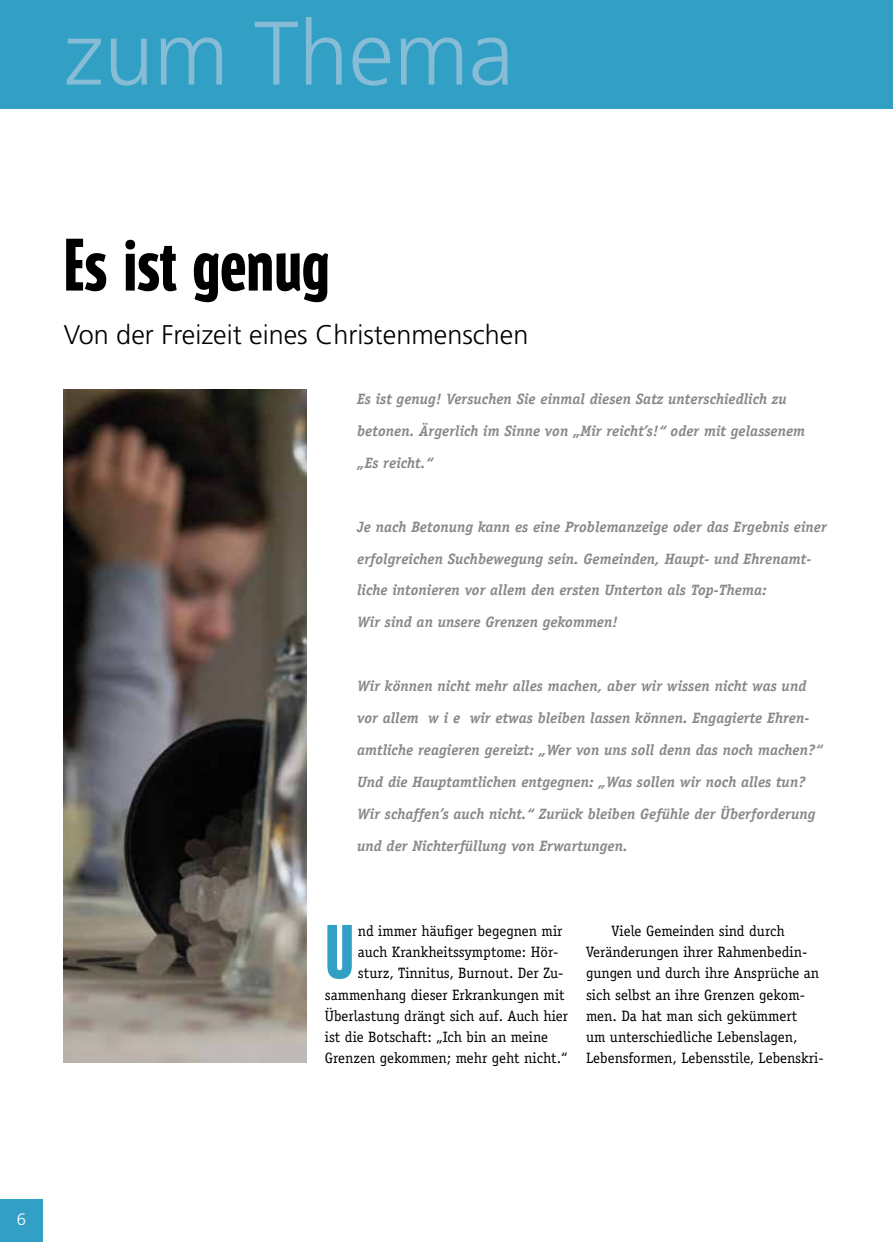
<style>
.page{position:relative;width:893px;height:1242px;background:#fff}
.page>*{position:absolute;margin:0;border:0;box-sizing:border-box;transform-origin:0 0}
.t1{font:300 90px "Frutiger LT Std";color:#86bcd6}
.t2{font:700 74.1px "Golary Red";color:#32a0c5}
.t3{font:700 72px "Golary Red";color:#000}
.t4{font:300 27px "Frutiger LT Std";color:#000}
.t5{font:300 16.5px "Frutiger LT Std";color:#fff}
.t6{font:italic 700 15px/32px "Officina Serif";color:#87888a}
.t7{font:15px/21.3px "Officina Serif";color:#000}
</style>
<div class="page">
<div style="left:0;top:1199px;width:43px;height:43px;background:#32a0c5"></div>
<div style="left:0;top:0;width:893px;height:109px;background:#32a0c5"></div>
<img style="left:64px;top:389px;width:243px;height:673px">
<h1 class="t1" style="left:64px;top:3px;width:452px">zum Thema</h1>
<h3 class="t3" style="left:64px;top:226px;width:267px">Es ist genug</h3>
<h3 class="t4" style="left:64px;top:320px;width:466px">Von der Freizeit eines Christenmenschen</h3>
<p class="t6" style="left:357px;top:383px;width:450px">Es ist genug! Versuchen Sie einmal diesen Satz unterschiedlich zu betonen. Ärgerlich im Sinne von „Mir reicht’s!“ oder mit gelassenem „Es reicht.“</p>
<p class="t6" style="left:357px;top:510px;width:471px">Je nach Betonung kann es eine Problemanzeige oder das Ergebnis einer erfolgreichen Suchbewegung sein. Gemeinden, Haupt- und Ehrenamt&shy;liche intonieren vor allem den ersten Unterton als Top-Thema:<br>Wir sind an unsere Grenzen gekommen!</p>
<p class="t6" style="left:357px;top:670px;width:467px">Wir können nicht mehr alles machen, aber wir wissen nicht was und vor allem w i e wir etwas bleiben lassen können. Engagierte Ehren&shy;amtliche reagieren gereizt: „Wer von uns soll denn das noch machen?“ Und die Hauptamtlichen entgegnen: „Was sollen wir noch alles tun?<br>Wir schaffen’s auch nicht.“ Zurück bleiben Gefühle der Überforderung und der Nichterfüllung von Erwartungen.</p>
<h2 class="t2" style="left:325px;top:911px;width:31px">U</h2>
<p class="t7" style="left:358px;top:920px;width:206px">nd immer häufiger begegnen mir</p>
<p class="t7" style="left:358px;top:941px;width:202px">auch Krankheitssymptome: Hör-</p>
<p class="t7" style="left:358px;top:962px;width:207px">sturz, Tinnitus, Burnout. Der Zu-</p>
<p class="t7" style="left:325px;top:984px;width:241px">sammenhang dieser Erkrankungen mit</p>
<p class="t7" style="left:325px;top:1005px;width:245px">Überlastung drängt sich auf. Auch hier</p>
<p class="t7" style="left:325px;top:1026px;width:225px">ist die Botschaft: „Ich bin an meine</p>
<p class="t7" style="left:325px;top:1047px;width:244px">Grenzen gekommen; mehr geht nicht.“</p>
<p class="t7" style="left:586px;top:920px;width:239px;text-indent:26px">Viele Gemeinden sind durch Veränderungen ihrer Rahmenbedin&shy;gungen und durch ihre Ansprüche an sich selbst an ihre Grenzen gekom&shy;men. Da hat man sich gekümmert<br>um unterschiedliche Lebenslagen, Lebensformen, Lebensstile, Lebenskri-</p>
<p class="t5" style="left:17px;top:1209px;width:11px">6</p>
</div>
